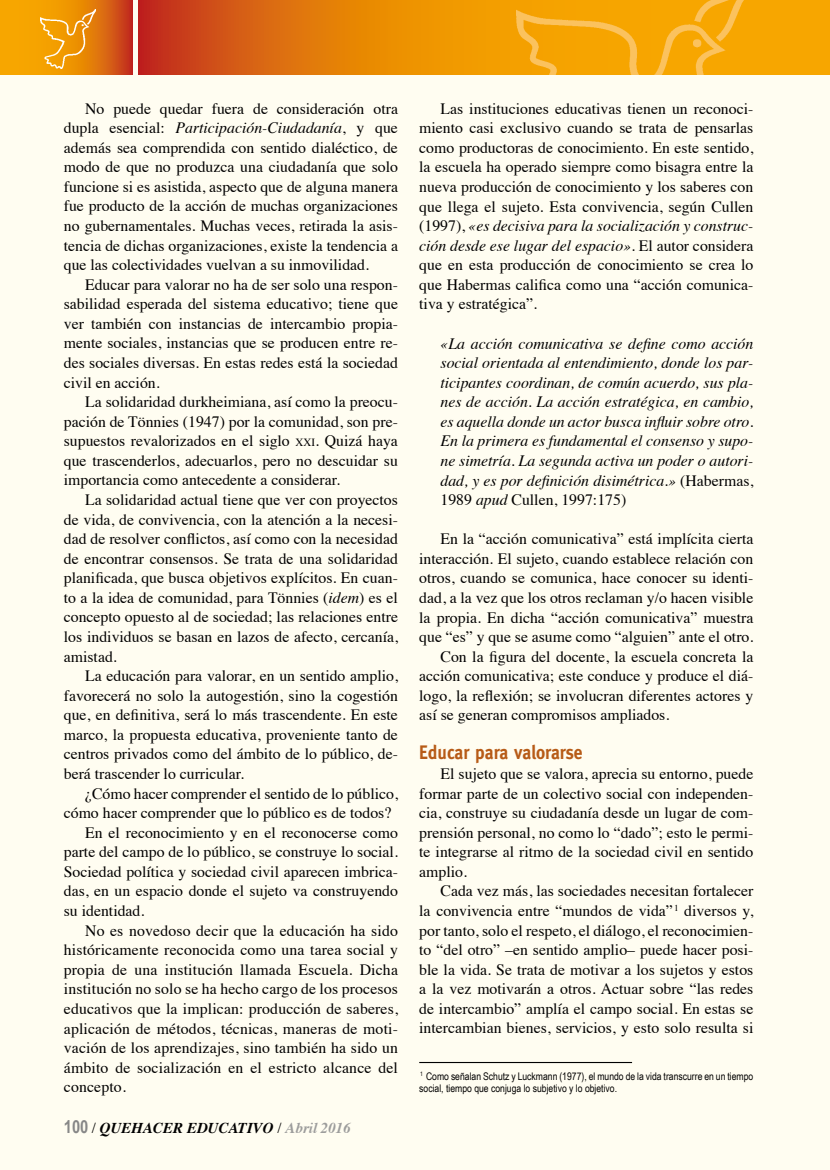
<style>
.page{position:relative;width:830px;height:1170px;background:#fff}
.page>*{position:absolute;margin:0;border:0;box-sizing:border-box;transform-origin:0 0}
.t1{font:700 19.5px "Meta";color:#b75b17;scale:.9 1}
.t2{font:700 18px "Arial Narrow";color:#878787}
.t3{font:15.75px/19.5px "Times";color:#000;text-align:justify}
.t4{font:italic 15.75px/19.5px "Times";color:#000;text-align:justify}
.t5{font:italic 700 15px "Times";color:#000}
.t6{font:10.5px/12.6px "Arial Narrow";color:#000}
.s1{font-style:italic}
.s2{font-size:10.95px}
.s3{font-family:"Times";font-weight:400;font-size:15px;color:#000}
.s4{font-weight:400;font-style:normal}
.s5{color:#9d9d9c}
.s6{font-style:normal}
</style>
<div class="page">
<div style="left:0;top:0;width:829px;height:1169px;background:#fffdf1"></div>
<svg style="left:138px;top:0;width:691px;height:75px;background:#e37c09"></svg>
<img style="left:515px;top:0;width:238px;height:75px">
<hr style="left:419px;top:1061px;width:212px;height:1px;background:#000">
<svg style="left:0;top:0;width:133px;height:75px;background:#e58009"></svg>
<img style="left:40px;top:10px;width:56px;height:59px">
<p class="t3" style="left:64px;top:97px;width:335px;text-indent:21px">No puede quedar fuera de consideración otra dupla esencial: <span class="s1">Participación-Ciudadanía</span>, y que además sea comprendida con sentido dialéctico, de modo de que no produzca una ciudadanía que solo funcione si es asistida, aspecto que de alguna manera fue producto de la acción de muchas organizaciones no gubernamentales. Muchas veces, retirada la asis&shy;tencia de dichas organizaciones, existe la tendencia a que las colectividades vuelvan a su inmovilidad.</p>
<p class="t3" style="left:64px;top:273px;width:335px;text-indent:21px">Educar para valorar no ha de ser solo una respon&shy;sabilidad esperada del sistema educativo; tiene que ver también con instancias de intercambio propia&shy;mente sociales, instancias que se producen entre re&shy;des sociales diversas. En estas redes está la sociedad civil en acción.</p>
<p class="t3" style="left:64px;top:391px;width:335px;text-indent:21px">La solidaridad durkheimiana, así como la preocu&shy;pación de Tönnies (1947) por la comunidad, son pre&shy;supuestos revalorizados en el siglo <span class="s2">xxi</span>. Quizá haya que trascenderlos, adecuarlos, pero no descuidar su importancia como antecedente a considerar.</p>
<p class="t3" style="left:64px;top:488px;width:335px;text-indent:21px">La solidaridad actual tiene que ver con proyectos de vida, de convivencia, con la atención a la necesi&shy;dad de resolver conflictos, así como con la necesidad de encontrar consensos. Se trata de una solidaridad planificada, que busca objetivos explícitos. En cuan&shy;to a la idea de comunidad, para Tönnies (<span class="s1">idem</span>) es el concepto opuesto al de sociedad; las relaciones entre los individuos se basan en lazos de afecto, cercanía, amistad.</p>
<p class="t3" style="left:64px;top:664px;width:335px;text-indent:21px">La educación para valorar, en un sentido amplio, favorecerá no solo la autogestión, sino la cogestión que, en definitiva, será lo más trascendente. En este marco, la propuesta educativa, proveniente tanto de centros privados como del ámbito de lo público, de&shy;berá trascender lo curricular.</p>
<p class="t3" style="left:85px;top:782px;width:314px">¿Cómo hacer comprender el sentido de lo público,</p>
<p class="t3" style="left:64px;top:801px;width:329px">cómo hacer comprender que lo público es de todos?</p>
<p class="t3" style="left:85px;top:821px;width:314px">En el reconocimiento y en el reconocerse como</p>
<p class="t3" style="left:64px;top:840px;width:335px">parte del campo de lo público, se construye lo social.</p>
<p class="t3" style="left:64px;top:860px;width:335px">Sociedad política y sociedad civil aparecen imbrica-</p>
<p class="t3" style="left:64px;top:880px;width:335px">das, en un espacio donde el sujeto va construyendo</p>
<p class="t3" style="left:64px;top:899px;width:82px">su identidad.</p>
<p class="t3" style="left:85px;top:919px;width:314px">No es novedoso decir que la educación ha sido</p>
<p class="t3" style="left:64px;top:938px;width:335px">históricamente reconocida como una tarea social y</p>
<p class="t3" style="left:64px;top:958px;width:335px">propia de una institución llamada Escuela. Dicha</p>
<p class="t3" style="left:64px;top:977px;width:335px">institución no solo se ha hecho cargo de los procesos</p>
<p class="t3" style="left:64px;top:997px;width:335px">educativos que la implican: producción de saberes,</p>
<p class="t3" style="left:64px;top:1016px;width:335px">aplicación de métodos, técnicas, maneras de moti-</p>
<p class="t3" style="left:64px;top:1036px;width:335px">vación de los aprendizajes, sino también ha sido un</p>
<p class="t3" style="left:64px;top:1056px;width:335px">ámbito de socialización en el estricto alcance del</p>
<p class="t3" style="left:64px;top:1075px;width:64px">concepto.</p>
<p class="t2" style="left:64px;top:1112px;width:34px">100 <span class="s3">/</span></p>
<p class="t5" style="left:100px;top:1113px;width:252px">QUEHACER EDUCATIVO <span class="s4">/</span> <span class="s5">Abril 2016</span></p>
<p class="t3" style="left:419px;top:97px;width:335px;text-indent:21px">Las instituciones educativas tienen un reconoci&shy;miento casi exclusivo cuando se trata de pensarlas como productoras de conocimiento. En este sentido, la escuela ha operado siempre como bisagra entre la nueva producción de conocimiento y los saberes con que llega el sujeto. Esta convivencia, según Cullen (1997), <span class="s1">«es decisiva para la socialización y construc&shy;ción desde ese lugar del espacio»</span>. El autor considera que en esta producción de conocimiento se crea lo que Habermas califica como una “acción comunica&shy;tiva y estratégica”.</p>
<p class="t4" style="left:440px;top:332px;width:314px">«La acción comunicativa se define como acción social orientada al entendimiento, donde los par&shy;ticipantes coordinan, de común acuerdo, sus pla&shy;nes de acción. La acción estratégica, en cambio, es aquella donde un actor busca influir sobre otro.<br>En la primera es fundamental el consenso y supo&shy;ne simetría. La segunda activa un poder o autori&shy;dad, y es por definición disimétrica.» <span class="s6">(Habermas, 1989</span> apud <span class="s6">Cullen, 1997:175)</span></p>
<p class="t3" style="left:440px;top:528px;width:314px">En la “acción comunicativa” está implícita cierta</p>
<p class="t3" style="left:419px;top:547px;width:335px">interacción. El sujeto, cuando establece relación con</p>
<p class="t3" style="left:419px;top:567px;width:335px">otros, cuando se comunica, hace conocer su identi-</p>
<p class="t3" style="left:419px;top:586px;width:335px">dad, a la vez que los otros reclaman y/o hacen visible</p>
<p class="t3" style="left:419px;top:606px;width:335px">la propia. En dicha “acción comunicativa” muestra</p>
<p class="t3" style="left:419px;top:625px;width:335px">que “es” y que se asume como “alguien” ante el otro.</p>
<p class="t3" style="left:440px;top:645px;width:314px">Con la figura del docente, la escuela concreta la</p>
<p class="t3" style="left:419px;top:665px;width:335px">acción comunicativa; este conduce y produce el diá-</p>
<p class="t3" style="left:419px;top:684px;width:335px">logo, la reflexión; se involucran diferentes actores y</p>
<p class="t3" style="left:419px;top:704px;width:251px">así se generan compromisos ampliados.</p>
<p class="t1" style="left:419px;top:741px;width:183px">Educar para valorarse</p>
<p class="t3" style="left:419px;top:762px;width:335px;text-indent:21px">El sujeto que se valora, aprecia su entorno, puede formar parte de un colectivo social con independen&shy;cia, construye su ciudadanía desde un lugar de com&shy;prensión personal, no como lo “dado”; esto le permi&shy;te integrarse al ritmo de la sociedad civil en sentido amplio.</p>
<p class="t3" style="left:419px;top:880px;width:335px;text-indent:21px">Cada vez más, las sociedades necesitan fortalecer la convivencia entre “mundos de vida”<sup>1</sup> diversos y, por tanto, solo el respeto, el diálogo, el reconocimien&shy;to “del otro” –en sentido amplio– puede hacer posi&shy;ble la vida. Se trata de motivar a los sujetos y estos a la vez motivarán a otros. Actuar sobre “las redes de intercambio” amplía el campo social. En estas se intercambian bienes, servicios, y esto solo resulta si</p>
<p class="t6" style="left:419px;top:1068px;width:335px"><sup>1</sup> Como señalan Schutz y Luckmann (1977), el mundo de la vida transcurre en un tiempo social, tiempo que conjuga lo subjetivo y lo objetivo.</p>
</div>
